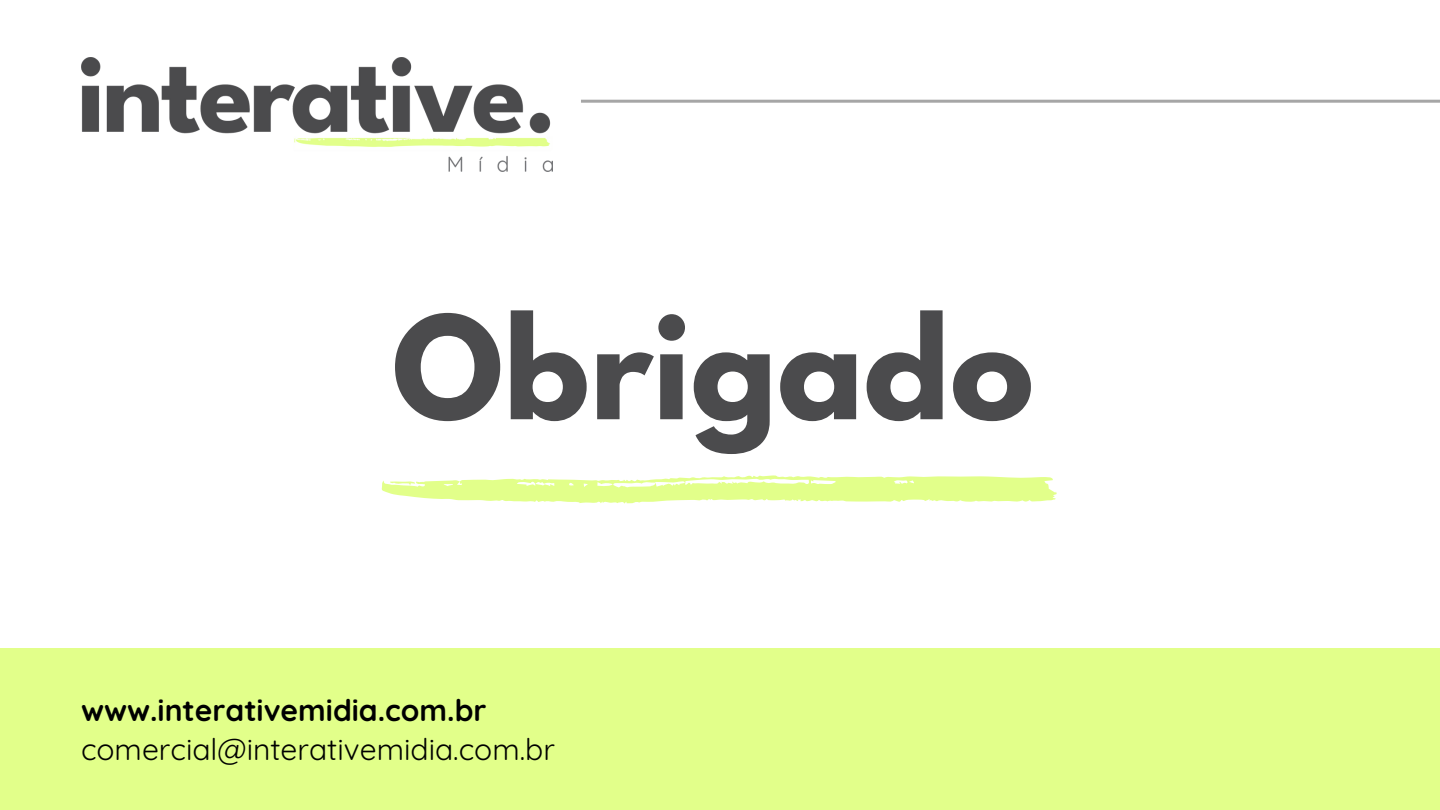
<style>
.page{position:relative;width:1440px;height:810px;background:#fff}
.page>*{position:absolute;margin:0;border:0;box-sizing:border-box;transform-origin:0 0}
.t1{font:700 126.6px "League Spartan";color:#4b4b4d}
.t2{font:30px "Quicksand";color:#000}
.t3{font:700 30px "Quicksand";color:#000}
</style>
<div class="page">
<svg style="left:381px;top:475px;width:676px;height:29px"></svg>
<div style="left:0;top:649px;width:1440px;height:161px;background:#e2ff8a"></div>
<hr style="left:581px;top:100px;width:859px;height:3px;background:#a6a6a6">
<img style="left:81px;top:57px;width:472px;height:114px">
<h1 class="t1" style="left:392px;top:305px;width:643px">Obrigado</h1>
<p class="t3" style="left:81px;top:691px;width:407px">www.interativemidia.com.br</p>
<p class="t2" style="left:81px;top:730px;width:475px">comercial@interativemidia.com.br</p>
</div>
